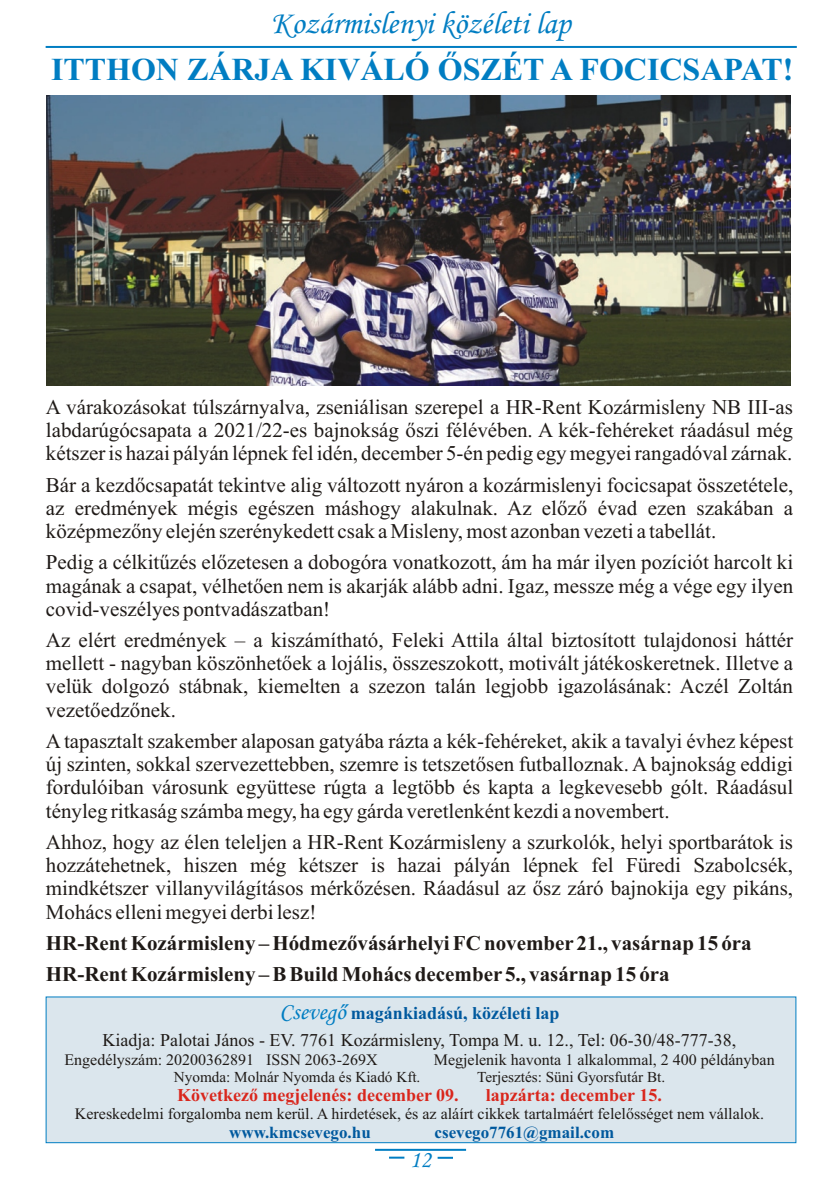
<style>
.page{position:relative;width:840px;height:1192px;background:#fff}
.page>*{position:absolute;margin:0;border:0;box-sizing:border-box;transform-origin:0 0}
.t1{font:700 32px "Times New Roman";color:#007dc2}
.t2{font:italic 32px "Monotype Corsiva";color:#007dc2}
.t3{font:italic 24px "Monotype Corsiva";color:#007dc2}
.t4{font:21px/23.2px "Times New Roman";color:#1f1a17;text-align:justify}
.t5{font:700 21px/31.2px "Times New Roman";color:#1f1a17}
.t6{font:18px "Times New Roman";color:#1f1a17}
.t7{font:700 18px "Times New Roman";color:#d9261c}
.t8{font:700 18px "Times New Roman";color:#00599e}
.t9{font:700 17px "Times New Roman";color:#00599e}
.t10{font:16px "Times New Roman";color:#1f1a17}
.t11{font:15.2px "Times New Roman";color:#1f1a17}
.s1{font-family:"Monotype Corsiva";font-weight:400;font-style:italic;font-size:24px;color:#007dc2}
</style>
<div class="page">
<svg style="left:45px;top:45px;width:752px;height:3px"></svg>
<svg style="left:375px;top:1148px;width:92px;height:11px"></svg>
<div style="left:46px;top:997px;width:750px;height:146px;background:#dbe6ed;border:1px solid #007dc2"></div>
<img style="left:46px;top:95px;width:745px;height:291px">
<h1 class="t2" style="left:271px;top:11px;width:301px">Kozármislenyi közéleti lap</h1>
<h1 class="t1" style="left:51px;top:58px;width:744px">ITTHON ZÁRJA KIVÁLÓ ÕSZÉT A FOCICSAPAT!</h1>
<p class="t4" style="left:46px;top:397px;width:749px">A várakozásokat túlszárnyalva, zseniálisan szerepel a HR-Rent Kozármisleny NB III-as labdarúgócsapata a 2021/22-es bajnokság õszi félévében. A kék-fehéreket ráadásul még kétszer is hazai pályán lépnek fel idén, december 5-én pedig egy megyei rangadóval zárnak.</p>
<p class="t4" style="left:46px;top:475px;width:749px">Bár a kezdõcsapatát tekintve alig változott nyáron a kozármislenyi focicsapat összetétele, az eredmények mégis egészen máshogy alakulnak. Az elõzõ évad ezen szakában a középmezõny elején szerénykedett csak a Misleny, most azonban vezeti a tabellát.</p>
<p class="t4" style="left:46px;top:553px;width:749px">Pedig a célkitûzés elõzetesen a dobogóra vonatkozott, ám ha már ilyen pozíciót harcolt ki magának a csapat, vélhetõen nem is akarják alább adni. Igaz, messze még a vége egy ilyen covid-veszélyes pontvadászatban!</p>
<p class="t4" style="left:46px;top:630px;width:749px">Az elért eredmények – a kiszámítható, Feleki Attila által biztosított tulajdonosi háttér mellett - nagyban köszönhetõek a lojális, összeszokott, motivált játékoskeretnek. Illetve a velük dolgozó stábnak, kiemelten a szezon talán legjobb igazolásának: Aczél Zoltán vezetõedzõnek.</p>
<p class="t4" style="left:46px;top:731px;width:749px">A tapasztalt szakember alaposan gatyába rázta a kék-fehéreket, akik a tavalyi évhez képest új szinten, sokkal szervezettebben, szemre is tetszetõsen futballoznak. A bajnokság eddigi fordulóiban városunk együttese rúgta a legtöbb és kapta a legkevesebb gólt. Ráadásul tényleg ritkaság számba megy, ha egy gárda veretlenként kezdi a novembert.</p>
<p class="t4" style="left:46px;top:832px;width:749px">Ahhoz, hogy az élen teleljen a HR-Rent Kozármisleny a szurkolók, helyi sportbarátok is hozzátehetnek, hiszen még kétszer is hazai pályán lépnek fel Füredi Szabolcsék, mindkétszer villanyvilágításos mérkõzésen. Ráadásul az õsz záró bajnokija egy pikáns, Mohács elleni megyei derbi lesz!</p>
<p class="t5" style="left:46px;top:929px;width:707px">HR-Rent Kozármisleny – Hódmezõvásárhelyi FC november 21., vasárnap 15 óra<br>HR-Rent Kozármisleny – B Build Mohács december 5., vasárnap 15 óra</p>
<p class="t8" style="left:280px;top:1007px;width:282px"><span class="s1">Csevegõ</span> magánkiadású, közéleti lap</p>
<p class="t6" style="left:103px;top:1034px;width:635px">Kiadja: Palotai János - EV. 7761 Kozármisleny, Tompa M. u. 12., Tel: 06-30/48-777-38,</p>
<p class="t10" style="left:64px;top:1054px;width:315px">Engedélyszám: 20200362891 ISSN 2063-269X</p>
<p class="t10" style="left:434px;top:1054px;width:342px">Megjelenik havonta 1 alkalommal, 2 400 példányban</p>
<p class="t11" style="left:174px;top:1071px;width:248px">Nyomda: Molnár Nyomda és Kiadó Kft.</p>
<p class="t11" style="left:477px;top:1071px;width:190px">Terjesztés: Süni Gyorsfutár Bt.</p>
<p class="t10" style="left:75px;top:1108px;width:691px">Kereskedelmi forgalomba nem kerül. A hirdetések, és az aláírt cikkek tartalmáért felelõsséget nem vállalok.</p>
<p class="t7" style="left:177px;top:1089px;width:283px">Következõ megjelenés: december 09.</p>
<p class="t7" style="left:486px;top:1089px;width:178px">lapzárta: december 15.</p>
<p class="t9" style="left:229px;top:1126px;width:143px">www.kmcsevego.hu</p>
<p class="t9" style="left:435px;top:1126px;width:181px">csevego7761@gmail.com</p>
<p class="t3" style="left:410px;top:1150px;width:23px">12</p>
</div>
